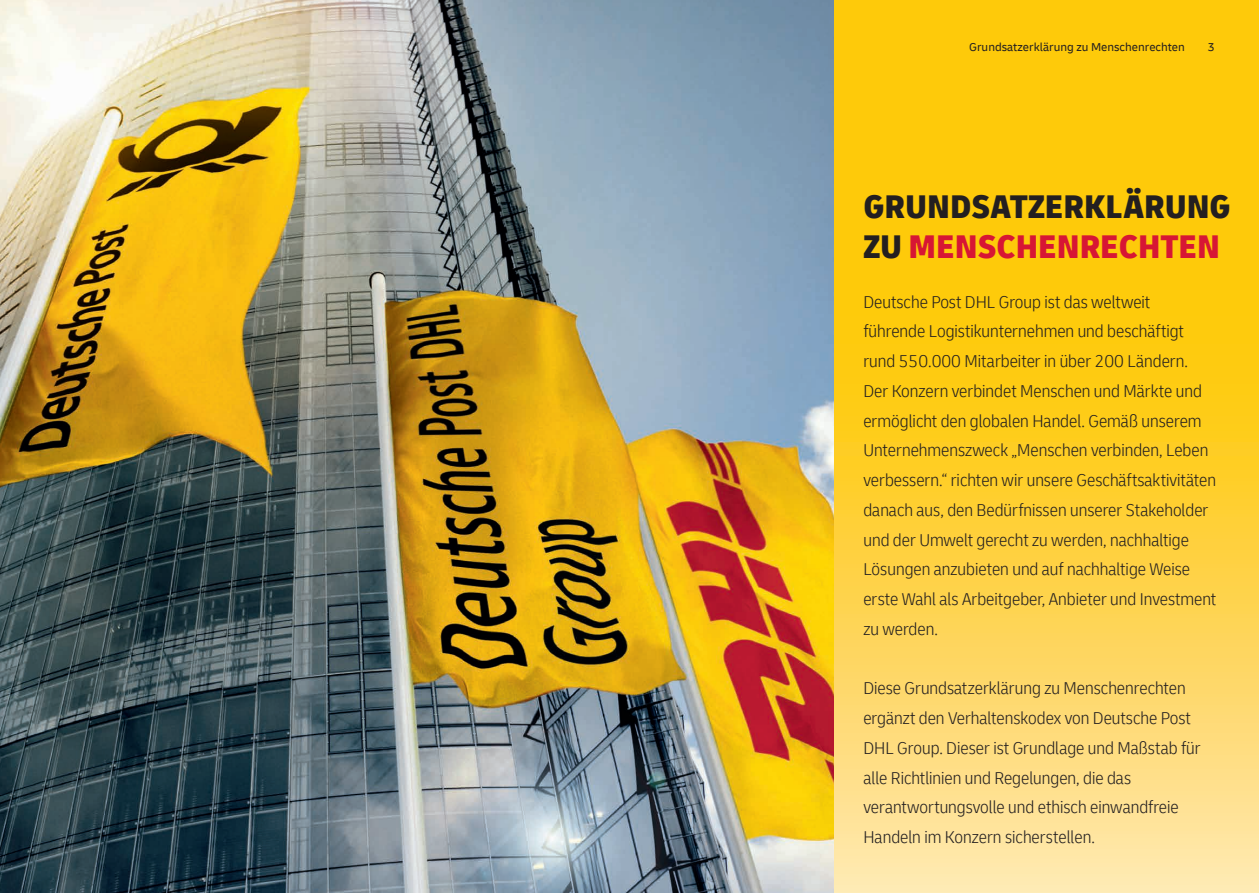
<style>
.page{position:relative;width:1259px;height:893px;background:#fff}
.page>*{position:absolute;margin:0;border:0;box-sizing:border-box;transform-origin:0 0}
.t1{font:900 condensed 34.5px/39.8px "Delivery";color:#231f20}
.t2{font:300 condensed 18px/29.7px "Delivery";color:#231f20}
.t3{font:12px "Delivery";color:#231f20}
.s1{color:#d71634}
</style>
<div class="page">
<svg style="left:833px;top:0;width:426px;height:893px;background:#fed139"></svg>
<img style="left:0;top:0;width:833px;height:893px">
<p class="t3" style="left:969px;top:40px;width:217px">Grundsatzerklärung zu Menschenrechten</p>
<p class="t3" style="left:1207px;top:40px;width:9px">3</p>
<h1 class="t1" style="left:863px;top:187px;width:369px">GRUNDSATZERKLÄRUNG<br>ZU <span class="s1">MENSCHENRECHTEN</span></h1>
<p class="t2" style="left:863px;top:287px;width:354px">Deutsche Post DHL Group ist das weltweit führende Logistikunternehmen und beschäftigt rund 550.000 Mitarbeiter in über 200 Ländern.<br>Der Konzern verbindet Menschen und Märkte und ermöglicht den globalen Handel. Gemäß unserem Unternehmenszweck „Menschen verbinden, Leben verbessern.“ richten wir unsere Geschäftsaktivitäten danach aus, den Bedürfnissen unserer Stakeholder und der Umwelt gerecht zu werden, nachhaltige Lösungen anzubieten und auf nachhaltige Weise erste Wahl als Arbeitgeber, Anbieter und Investment zu werden.</p>
<p class="t2" style="left:863px;top:673px;width:339px">Diese Grundsatzerklärung zu Menschenrechten ergänzt den Verhaltenskodex von Deutsche Post DHL Group. Dieser ist Grundlage und Maßstab für alle Richtlinien und Regelungen, die das verantwortungsvolle und ethisch einwandfreie Handeln im Konzern sicherstellen.</p>
</div>
